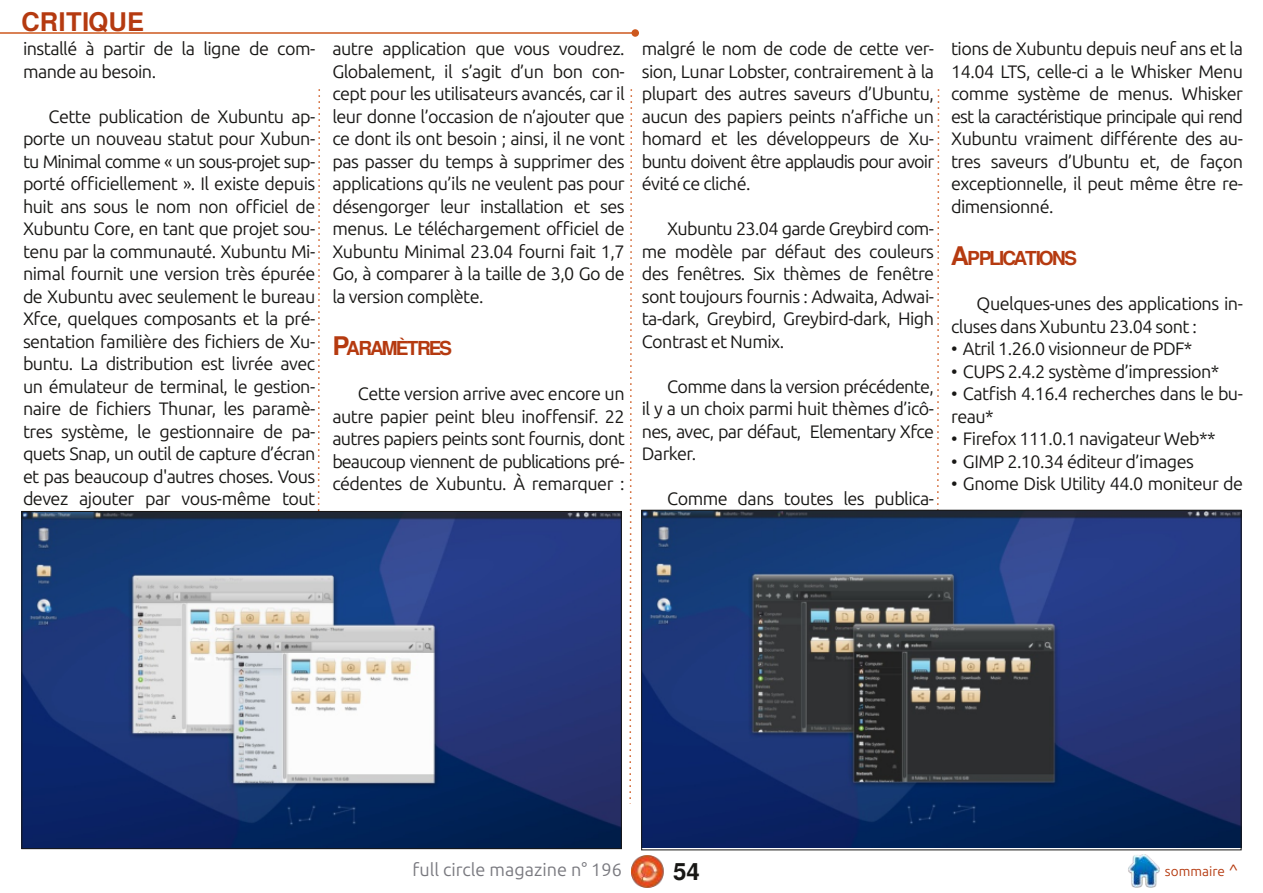
<style>
.page{position:relative;width:1263px;height:893px;background:#fff}
.page>*{position:absolute;margin:0;border:0;box-sizing:border-box;transform-origin:0 0}
.t1{font:700 25.5px "Free Sans";letter-spacing:-.01em;color:#b53a10}
.t2{font:700 24px "Free Sans";color:#181715}
.t3{font:700 19.2px "Free Sans";letter-spacing:-.115em;color:#b53a10}
.t4{font:18px/22.5px "Ubuntu";letter-spacing:-.03em;color:#181715;text-align:justify}
.t5{font:18px "Ubuntu";color:#79797f}
.t6{font:13.5px "Ubuntu";color:#b53a10}
.s1{font-size:25.5px}
.s2{color:#fff}
.s3{font-size:16.5px}
</style>
<div class="page">
<img style="left:631px;top:855px;width:33px;height:33px">
<img style="left:1128px;top:855px;width:32px;height:32px">
<hr style="left:0;top:32px;width:635px;height:2px;background:#cd581e">
<div style="left:631px;top:29px;width:8px;height:8px;background:#cd581e;border-radius:50%"></div>
<svg style="left:629px;top:89px;width:4px;height:715px"></svg>
<svg style="left:317px;top:89px;width:4px;height:422px"></svg>
<svg style="left:936px;top:89px;width:4px;height:421px"></svg>
<img style="left:24px;top:513px;width:595px;height:334px">
<img style="left:644px;top:512px;width:595px;height:335px">
<h1 class="t1" style="left:22px;top:10px;width:124px">CRITIQUE</h1>
<p class="t4" style="left:23px;top:37px;width:294px">installé à partir de la ligne de com&shy;mande au besoin.</p>
<p class="t4" style="left:23px;top:105px;width:294px;text-indent:26px">Cette publication de Xubuntu ap&shy;porte un nouveau statut pour Xubun&shy;tu Minimal comme « un sous-projet sup&shy;porté officiellement ». Il existe depuis huit ans sous le nom non officiel de Xubuntu Core, en tant que projet sou&shy;tenu par la communauté. Xubuntu Mi&shy;nimal fournit une version très épurée de Xubuntu avec seulement le bureau Xfce, quelques composants et la pré&shy;sentation familière des fichiers de Xu&shy;buntu. La distribution est livrée avec un émulateur de terminal, le gestion&shy;naire de fichiers Thunar, les paramè&shy;tres système, le gestionnaire de pa&shy;quets Snap, un outil de capture d’écran et pas beaucoup d'autres choses. Vous devez ajouter par vous-même tout</p>
<p class="t4" style="left:332px;top:37px;width:294px">autre application que vous voudrez.<br>Globalement, il s’agit d’un bon con&shy;cept pour les utilisateurs avancés, car il leur donne l’occasion de n’ajouter que ce dont ils ont besoin ; ainsi, il ne vont pas passer du temps à supprimer des applications qu’ils ne veulent pas pour désengorger leur installation et ses menus. Le téléchargement officiel de Xubuntu Minimal 23.04 fourni fait 1,7<br>Go, à comparer à la taille de 3,0 Go de la version complète.</p>
<p class="t3" style="left:332px;top:340px;width:121px"><span class="s1">P</span>ARAMÈTRES</p>
<p class="t4" style="left:332px;top:382px;width:294px;text-indent:26px">Cette version arrive avec encore un autre papier peint bleu inoffensif. 22 autres papiers peints sont fournis, dont beaucoup viennent de publications pré&shy;cédentes de Xubuntu. À remarquer :</p>
<p class="t4" style="left:642px;top:37px;width:294px">malgré le nom de code de cette ver&shy;sion, Lunar Lobster, contrairement à la plupart des autres saveurs d’Ubuntu, aucun des papiers peints n’affiche un homard et les développeurs de Xu&shy;buntu doivent être applaudis pour avoir évité ce cliché.</p>
<p class="t4" style="left:642px;top:217px;width:294px;text-indent:26px">Xubuntu 23.04 garde Greybird com&shy;me modèle par défaut des couleurs des fenêtres. Six thèmes de fenêtre sont toujours fournis : Adwaita, Adwai&shy;ta-dark, Greybird, Greybird-dark, High Contrast et Numix.</p>
<p class="t4" style="left:642px;top:375px;width:294px;text-indent:26px">Comme dans la version précédente, il y a un choix parmi huit thèmes d’icô&shy;nes, avec, par défaut, Elementary Xfce Darker.</p>
<p class="t4" style="left:667px;top:487px;width:268px">Comme dans toutes les publica-</p>
<p class="t4" style="left:951px;top:37px;width:293px">tions de Xubuntu depuis neuf ans et la 14.04 LTS, celle-ci a le Whisker Menu comme système de menus. Whisker est la caractéristique principale qui rend Xubuntu vraiment différente des au&shy;tres saveurs d’Ubuntu et, de façon exceptionnelle, il peut même être re&shy;dimensionné.</p>
<p class="t3" style="left:951px;top:250px;width:127px"><span class="s1">A</span>PPLICATIONS</p>
<p class="t4" style="left:951px;top:292px;width:293px;text-indent:26px">Quelques-unes des applications in&shy;cluses dans Xubuntu 23.04 sont :</p>
<p class="t4" style="left:951px;top:337px;width:243px">•<span class="s2">•</span>Atril 1.26.0 visionneur de PDF*</p>
<p class="t4" style="left:951px;top:360px;width:270px">•<span class="s2">•</span>CUPS 2.4.2 système d’impression*</p>
<p class="t4" style="left:951px;top:382px;width:293px">•<span class="s2">•</span>Catfish 4.16.4 recherches dans le bu&shy;reau*</p>
<p class="t4" style="left:951px;top:427px;width:266px">•<span class="s2">•</span>Firefox 111.0.1 navigateur Web**</p>
<p class="t4" style="left:951px;top:450px;width:244px">•<span class="s2">•</span>GIMP 2.10.34 éditeur d’images</p>
<p class="t4" style="left:951px;top:472px;width:293px">•<span class="s2">•</span>Gnome Disk Utility 44.0 moniteur de</p>
<p class="t5" style="left:412px;top:859px;width:211px">full circle magazine n° 196</p>
<h2 class="t2" style="left:673px;top:860px;width:28px">54</h2>
<p class="t6" style="left:1165px;top:863px;width:75px">sommaire <span class="s3">^</span></p>
</div>
